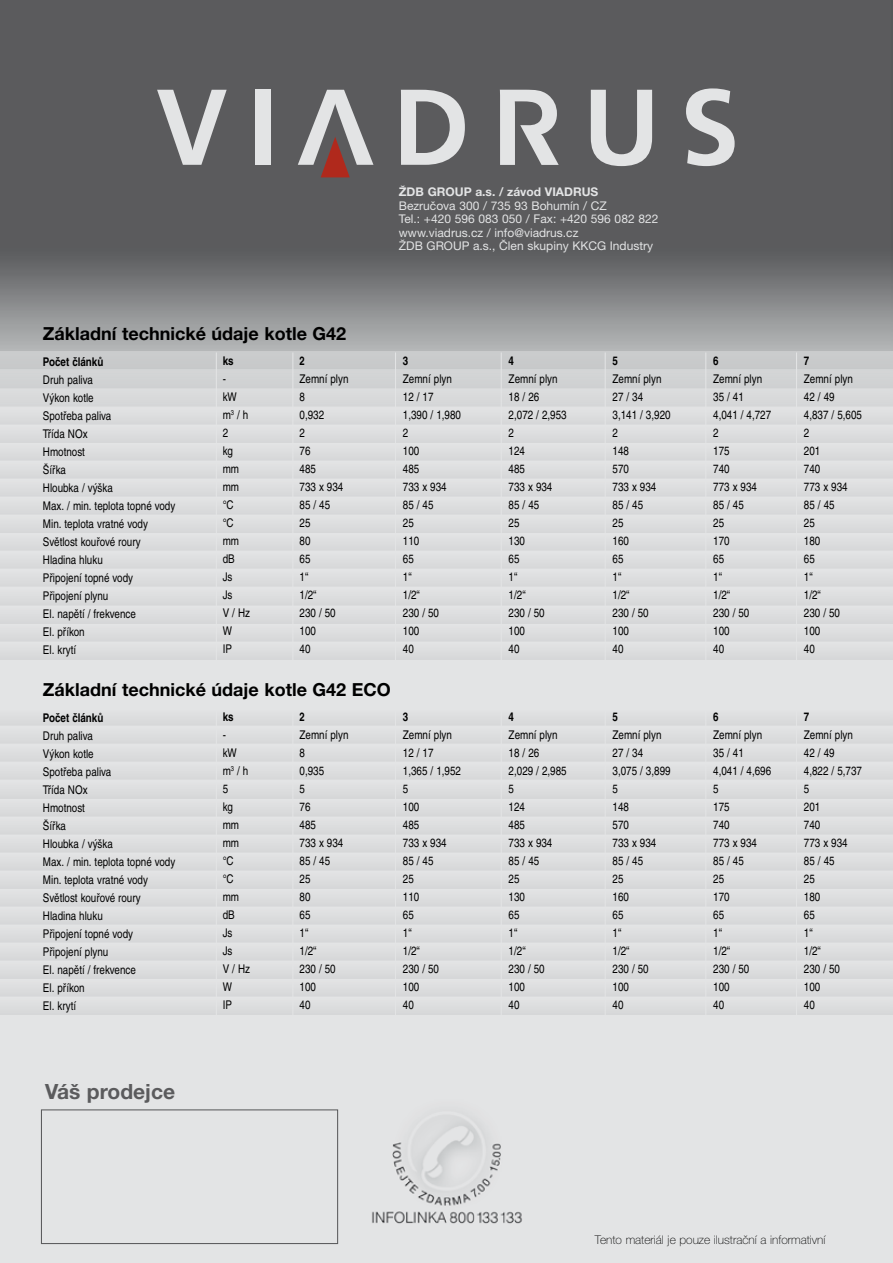
<style>
.page{position:relative;width:893px;height:1263px;background:#fff}
.page>*{position:absolute;margin:0;border:0;box-sizing:border-box;transform-origin:0 0}
.t1{font:700 21px "Helvetica Neue CE";color:#5b5b5d}
.t2{font:700 18px "Helvetica Neue CE";color:#000}
.t3{font:condensed 12px/18px "Helvetica CE";color:#000}
.t4{font:12px/13.5px "Helvetica Neue CE";color:#e3e4e5}
.t5{font:100 12px "Helvetica Neue CE";color:#000}
.t6{font:700 condensed 12px "Helvetica CE";color:#000}
.t7{font:700 12px "Helvetica Neue CE";color:#e3e4e5}
.t8{font:700 condensed 12px "Helvetica CE";color:#000;scale:.96 1}
</style>
<div class="page">
<img style="left:0;top:0;width:893px;height:1263px">
<div style="left:0;top:352px;width:893px;height:18px;background:#c9cacb"></div>
<div style="left:0;top:533px;width:893px;height:18px;background:#dddedf"></div>
<div style="left:0;top:442px;width:893px;height:18px;background:#dedfe0"></div>
<div style="left:0;top:623px;width:893px;height:18px;background:#dedfe0"></div>
<div style="left:0;top:370px;width:893px;height:18px;background:#d1d3d4"></div>
<div style="left:0;top:551px;width:893px;height:18px;background:#dddedf"></div>
<div style="left:0;top:460px;width:893px;height:18px;background:#dedfe0"></div>
<div style="left:0;top:641px;width:893px;height:18px;background:#dedfe0"></div>
<div style="left:0;top:388px;width:893px;height:18px;background:#d9dadb"></div>
<div style="left:0;top:569px;width:893px;height:18px;background:#dddedf"></div>
<div style="left:0;top:478px;width:893px;height:18px;background:#dedfe0"></div>
<div style="left:0;top:406px;width:893px;height:18px;background:#dedfe0"></div>
<div style="left:0;top:587px;width:893px;height:18px;background:#dedfe0"></div>
<div style="left:0;top:496px;width:893px;height:19px;background:#dddedf"></div>
<div style="left:0;top:424px;width:893px;height:18px;background:#dedfe0"></div>
<div style="left:0;top:605px;width:893px;height:18px;background:#dedfe0"></div>
<div style="left:0;top:515px;width:893px;height:18px;background:#dddedf"></div>
<div style="left:0;top:708px;width:893px;height:18px;background:#dddedf"></div>
<div style="left:0;top:888px;width:893px;height:18px;background:#dedfe0"></div>
<div style="left:0;top:798px;width:893px;height:18px;background:#dedfe0"></div>
<div style="left:0;top:978px;width:893px;height:18px;background:#dedfe0"></div>
<div style="left:0;top:726px;width:893px;height:18px;background:#dddedf"></div>
<div style="left:0;top:906px;width:893px;height:18px;background:#dedfe0"></div>
<div style="left:0;top:816px;width:893px;height:18px;background:#dedfe0"></div>
<div style="left:0;top:996px;width:893px;height:18px;background:#dedfe0"></div>
<div style="left:0;top:744px;width:893px;height:18px;background:#dddedf"></div>
<div style="left:0;top:924px;width:893px;height:18px;background:#dedfe0"></div>
<div style="left:0;top:834px;width:893px;height:18px;background:#dedfe0"></div>
<div style="left:0;top:762px;width:893px;height:18px;background:#dedfe0"></div>
<div style="left:0;top:942px;width:893px;height:18px;background:#dedfe0"></div>
<div style="left:0;top:852px;width:893px;height:18px;background:#dedfe0"></div>
<div style="left:0;top:780px;width:893px;height:18px;background:#dedfe0"></div>
<div style="left:0;top:960px;width:893px;height:18px;background:#dedfe0"></div>
<div style="left:0;top:870px;width:893px;height:18px;background:#dedfe0"></div>
<svg style="left:157px;top:90px;width:70px;height:75px"></svg>
<div style="left:255px;top:90px;width:15px;height:75px;background:#e3e4e5"></div>
<svg style="left:298px;top:90px;width:75px;height:87px"></svg>
<svg style="left:401px;top:90px;width:64px;height:75px"></svg>
<svg style="left:591px;top:90px;width:61px;height:76px"></svg>
<svg style="left:686px;top:88px;width:49px;height:78px"></svg>
<svg style="left:500px;top:90px;width:59px;height:75px"></svg>
<hr style="left:216px;top:352px;width:1px;height:310px;background:#e3e4e5">
<hr style="left:216px;top:708px;width:1px;height:312px;background:#e3e4e5">
<hr style="left:292px;top:352px;width:1px;height:312px;background:#e3e4e5">
<hr style="left:292px;top:708px;width:1px;height:314px;background:#e3e4e5">
<hr style="left:395px;top:352px;width:1px;height:311px;background:#e3e4e5">
<hr style="left:395px;top:708px;width:1px;height:314px;background:#e3e4e5">
<hr style="left:501px;top:352px;width:1px;height:311px;background:#e3e4e5">
<hr style="left:501px;top:708px;width:1px;height:312px;background:#e3e4e5">
<hr style="left:605px;top:352px;width:1px;height:311px;background:#e3e4e5">
<hr style="left:605px;top:708px;width:1px;height:319px;background:#e3e4e5">
<hr style="left:705px;top:352px;width:1px;height:312px;background:#e3e4e5">
<hr style="left:705px;top:708px;width:1px;height:311px;background:#e3e4e5">
<hr style="left:796px;top:352px;width:1px;height:312px;background:#e3e4e5">
<hr style="left:796px;top:708px;width:1px;height:314px;background:#e3e4e5">
<div style="left:41px;top:1109px;width:297px;height:135px;border:1px solid #5b5b5d"></div>
<p class="t7" style="left:399px;top:185px;width:201px">ŽDB GROUP a.s. / závod VIADRUS</p>
<p class="t4" style="left:399px;top:199px;width:261px">Bezručova 300 / 735 93 Bohumín / CZ<br>Tel.: +420 596 083 050 / Fax: +420 596 082 822 www.viadrus.cz / info@viadrus.cz<br>ŽDB GROUP a.s., Člen skupiny KKCG Industry</p>
<h2 class="t2" style="left:43px;top:324px;width:305px">Základní technické údaje kotle G42</h2>
<p class="t6" style="left:43px;top:355px;width:62px">Počet článků</p>
<p class="t3" style="left:43px;top:370px;width:134px">Druh paliva<br>Výkon kotle<br>Spotřeba paliva<br>Třída NOx<br>Hmotnost<br>Šířka<br>Hloubka / výška<br>Max. / min. teplota topné vody<br>Min. teplota vratné vody<br>Světlost kouřové roury<br>Hladina hluku<br>Připojení topné vody<br>Připojení plynu<br>El. napětí / frekvence<br>El. příkon<br>El. krytí</p>
<p class="t6" style="left:223px;top:354px;width:12px">ks</p>
<p class="t3" style="left:223px;top:370px;width:29px">-<br>kW m<sup>3</sup> / h<br>2<br>kg mm mm °C<br>°C mm dB<br>Js<br>Js<br>V / Hz<br>W<br>IP</p>
<p class="t8" style="left:300px;top:354px;width:7px">2</p>
<p class="t3" style="left:300px;top:370px;width:50px">Zemní plyn<br>8<br>0,932<br>2<br>76<br>485<br>733 x 934<br>85 / 45<br>25<br>80<br>65<br>1“<br>1/2“<br>230 / 50<br>100<br>40</p>
<h2 class="t2" style="left:43px;top:680px;width:349px">Základní technické údaje kotle G42 ECO</h2>
<p class="t6" style="left:43px;top:710px;width:62px">Počet článků</p>
<p class="t3" style="left:43px;top:726px;width:134px">Druh paliva<br>Výkon kotle<br>Spotřeba paliva<br>Třída NOx<br>Hmotnost<br>Šířka<br>Hloubka / výška<br>Max. / min. teplota topné vody<br>Min. teplota vratné vody<br>Světlost kouřové roury<br>Hladina hluku<br>Připojení topné vody<br>Připojení plynu<br>El. napětí / frekvence<br>El. příkon<br>El. krytí</p>
<p class="t6" style="left:223px;top:710px;width:12px">ks</p>
<p class="t3" style="left:223px;top:726px;width:29px">-<br>kW m<sup>3</sup> / h<br>5<br>kg mm mm °C<br>°C mm dB<br>Js<br>Js<br>V / Hz<br>W<br>IP</p>
<p class="t8" style="left:300px;top:710px;width:7px">2</p>
<p class="t3" style="left:300px;top:726px;width:50px">Zemní plyn<br>8<br>0,935<br>5<br>76<br>485<br>733 x 934<br>85 / 45<br>25<br>80<br>65<br>1“<br>1/2“<br>230 / 50<br>100<br>40</p>
<p class="t6" style="left:403px;top:354px;width:7px">3</p>
<p class="t3" style="left:403px;top:370px;width:59px">Zemní plyn<br>12 / 17<br>1,390 / 1,980<br>2<br>100<br>485<br>733 x 934<br>85 / 45<br>25<br>110<br>65<br>1“<br>1/2“<br>230 / 50<br>100<br>40</p>
<p class="t6" style="left:403px;top:710px;width:7px">3</p>
<p class="t3" style="left:403px;top:726px;width:59px">Zemní plyn<br>12 / 17<br>1,365 / 1,952<br>5<br>100<br>485<br>733 x 934<br>85 / 45<br>25<br>110<br>65<br>1“<br>1/2“<br>230 / 50<br>100<br>40</p>
<h1 class="t1" style="left:45px;top:1079px;width:132px">Váš prodejce</h1>
<p class="t6" style="left:509px;top:354px;width:7px">4</p>
<p class="t3" style="left:509px;top:370px;width:59px">Zemní plyn<br>18 / 26<br>2,072 / 2,953<br>2<br>124<br>485<br>733 x 934<br>85 / 45<br>25<br>130<br>65<br>1“<br>1/2“<br>230 / 50<br>100<br>40</p>
<p class="t6" style="left:509px;top:710px;width:7px">4</p>
<p class="t3" style="left:509px;top:726px;width:59px">Zemní plyn<br>18 / 26<br>2,029 / 2,985<br>5<br>124<br>485<br>733 x 934<br>85 / 45<br>25<br>130<br>65<br>1“<br>1/2“<br>230 / 50<br>100<br>40</p>
<p class="t6" style="left:613px;top:354px;width:7px">5</p>
<p class="t3" style="left:613px;top:370px;width:59px">Zemní plyn<br>27 / 34<br>3,141 / 3,920<br>2<br>148<br>570<br>733 x 934<br>85 / 45<br>25<br>160<br>65<br>1“<br>1/2“<br>230 / 50<br>100<br>40</p>
<p class="t6" style="left:613px;top:710px;width:7px">5</p>
<p class="t3" style="left:613px;top:726px;width:59px">Zemní plyn<br>27 / 34<br>3,075 / 3,899<br>5<br>148<br>570<br>733 x 934<br>85 / 45<br>25<br>160<br>65<br>1“<br>1/2“<br>230 / 50<br>100<br>40</p>
<p class="t6" style="left:713px;top:354px;width:7px">6</p>
<p class="t3" style="left:713px;top:370px;width:59px">Zemní plyn<br>35 / 41<br>4,041 / 4,727<br>2<br>175<br>740<br>773 x 934<br>85 / 45<br>25<br>170<br>65<br>1“<br>1/2“<br>230 / 50<br>100<br>40</p>
<p class="t6" style="left:713px;top:710px;width:7px">6</p>
<p class="t3" style="left:713px;top:726px;width:59px">Zemní plyn<br>35 / 41<br>4,041 / 4,696<br>5<br>175<br>740<br>773 x 934<br>85 / 45<br>25<br>170<br>65<br>1“<br>1/2“<br>230 / 50<br>100<br>40</p>
<p class="t6" style="left:804px;top:354px;width:7px">7</p>
<p class="t3" style="left:804px;top:370px;width:59px">Zemní plyn<br>42 / 49<br>4,837 / 5,605<br>2<br>201<br>740<br>773 x 934<br>85 / 45<br>25<br>180<br>65<br>1“<br>1/2“<br>230 / 50<br>100<br>40</p>
<p class="t6" style="left:804px;top:710px;width:7px">7</p>
<p class="t3" style="left:804px;top:726px;width:59px">Zemní plyn<br>42 / 49<br>4,822 / 5,737<br>5<br>201<br>740<br>773 x 934<br>85 / 45<br>25<br>180<br>65<br>1“<br>1/2“<br>230 / 50<br>100<br>40</p>
<p class="t5" style="left:595px;top:1233px;width:232px">Tento materiál je pouze ilustrační a informativní</p>
</div>
